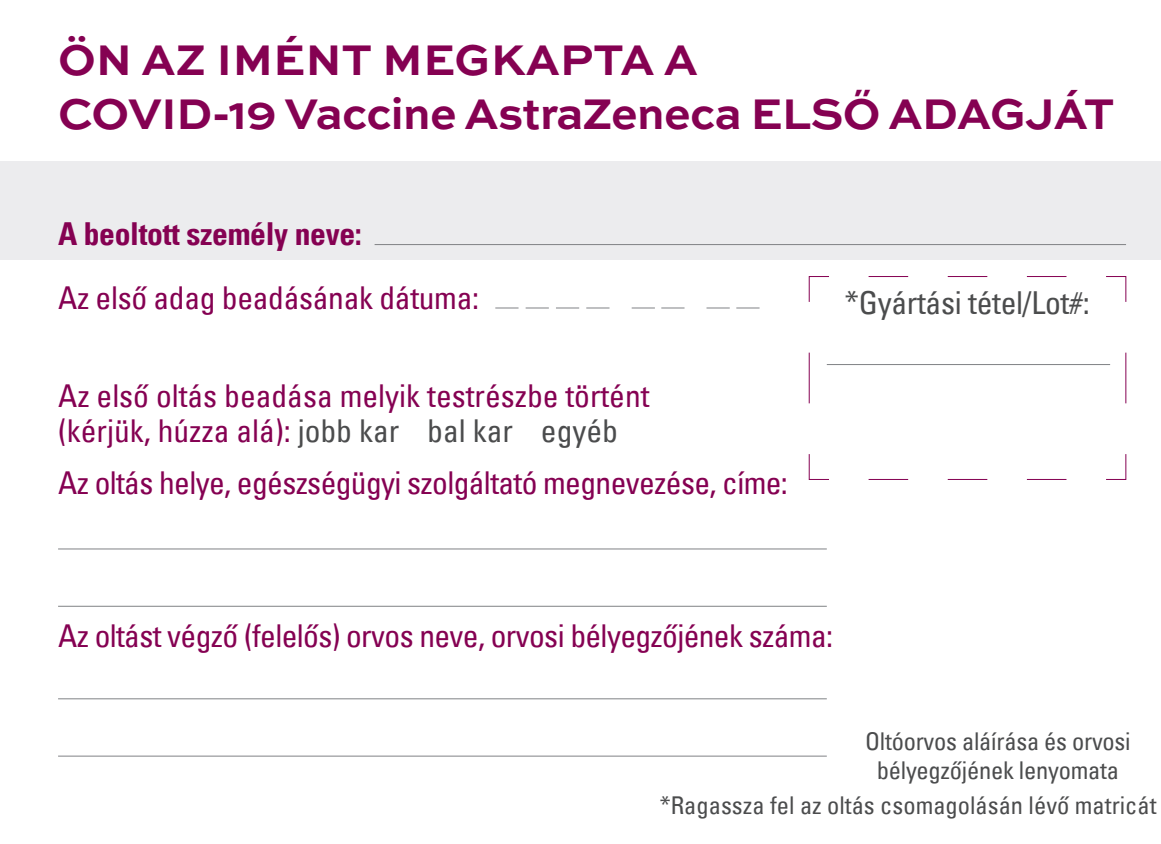
<style>
.page{position:relative;width:1161px;height:844px;background:#fff}
.page>*{position:absolute;margin:0;border:0;box-sizing:border-box;transform-origin:0 0}
.t1{font:700 45.15px/54.2px "Sweet Sans Pro";letter-spacing:-.015em;color:#850152}
.t2{font:condensed 31.5px "Univers Com 57";letter-spacing:-.02em;color:#850152}
.t3{font:condensed 31.5px/35px "Univers Com 57";color:#850152}
.t4{font:31.5px "Univers Com 67 Bold Cond";letter-spacing:-.01em;color:#850152}
.t5{font:condensed 31.5px "Univers Com 57";letter-spacing:-.01em;color:#4b4c4d}
.t6{font:condensed 24.5px/29.4px "Univers Com 57";letter-spacing:-.01em;color:#4b4c4d;text-align:center}
.s1{color:#4b4c4d}
</style>
<div class="page">
<div style="left:0;top:161px;width:1161px;height:99px;background:#ececee"></div>
<hr style="left:375px;top:244px;width:751px;height:1px;background:#808285">
<hr style="left:58px;top:548px;width:769px;height:1px;background:#808285">
<hr style="left:58px;top:605px;width:769px;height:1px;background:#808285">
<hr style="left:58px;top:698px;width:769px;height:1px;background:#808285">
<hr style="left:58px;top:755px;width:769px;height:1px;background:#808285">
<svg style="left:495px;top:307px;width:23px;height:1px"></svg>
<svg style="left:526px;top:307px;width:23px;height:1px"></svg>
<svg style="left:556px;top:307px;width:23px;height:1px"></svg>
<svg style="left:586px;top:307px;width:23px;height:1px"></svg>
<svg style="left:632px;top:307px;width:23px;height:1px"></svg>
<svg style="left:661px;top:307px;width:23px;height:1px"></svg>
<svg style="left:706px;top:307px;width:24px;height:1px"></svg>
<svg style="left:736px;top:307px;width:23px;height:1px"></svg>
<svg style="left:808px;top:276px;width:319px;height:204px"></svg>
<hr style="left:827px;top:364px;width:283px;height:1px;background:#808285">
<p class="t1" style="left:58px;top:30px;width:1058px">ÖN AZ IMÉNT MEGKAPTA A<br>COVID-19 Vaccine AstraZeneca ELSŐ ADAGJÁT</p>
<p class="t4" style="left:58px;top:215px;width:305px">A beoltott személy neve:</p>
<p class="t2" style="left:58px;top:277px;width:422px">Az első adag beadásának dátuma:</p>
<p class="t3" style="left:58px;top:377px;width:593px">Az első oltás beadása melyik testrészbe történt (kérjük, húzza alá): <span class="s1">jobb kar bal kar egyéb</span></p>
<p class="t2" style="left:58px;top:463px;width:731px">Az oltás helye, egészségügyi szolgáltató megnevezése, címe:</p>
<p class="t5" style="left:845px;top:283px;width:246px">*Gyártási tétel/Lot#:</p>
<p class="t2" style="left:58px;top:615px;width:776px">Az oltást végző (felelős) orvos neve, orvosi bélyegzőjének száma:</p>
<p class="t6" style="left:865px;top:725px;width:267px">Oltóorvos aláírása és orvosi bélyegzőjének lenyomata</p>
<p class="t6" style="left:660px;top:790px;width:498px">*Ragassza fel az oltás csomagolásán lévő matricát</p>
</div>
